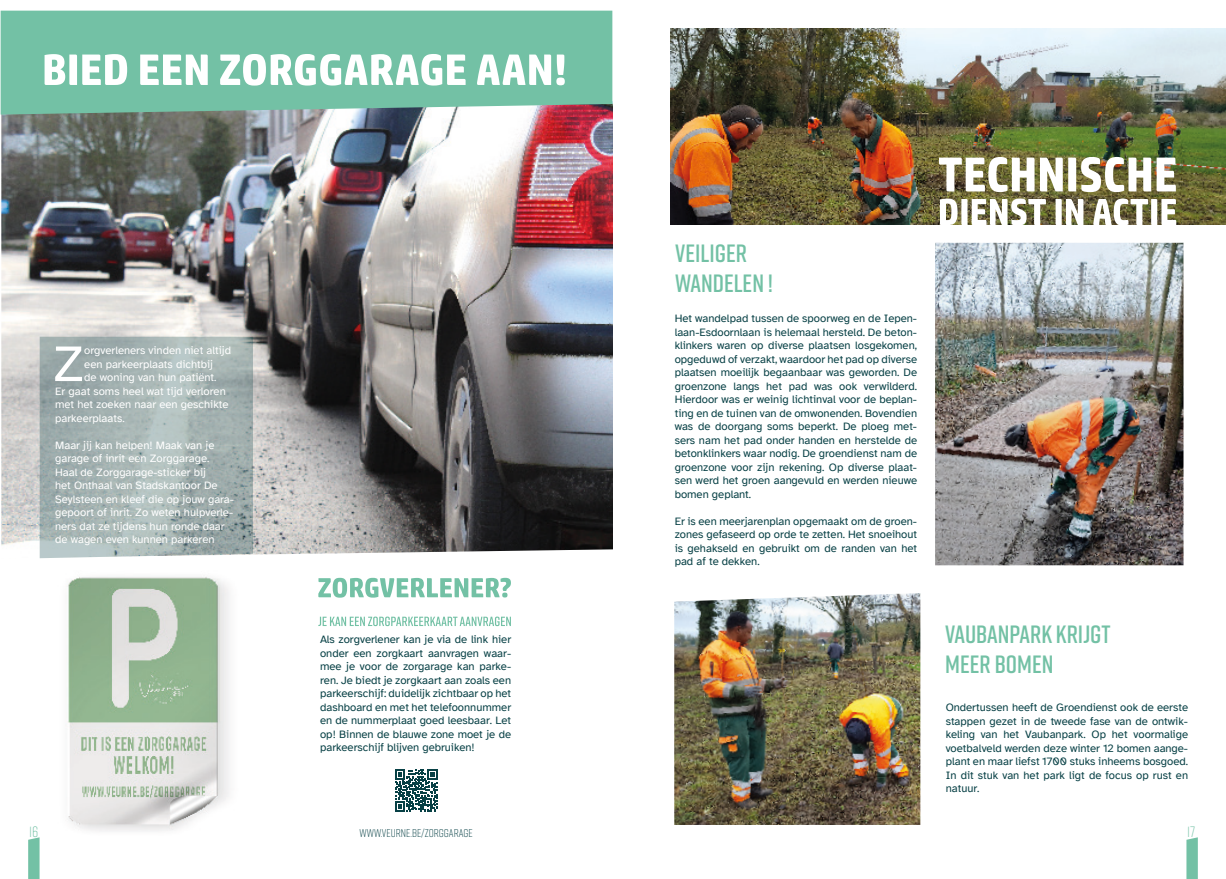
<style>
.page{position:relative;width:1226px;height:879px;background:#fff}
.page>*{position:absolute;margin:0;border:0;box-sizing:border-box;transform-origin:0 0}
.t1{font:51.62px "Atkinson Hyperlegible";color:#fff}
.t2{font:600 25px "Rift";color:#73c1a5}
.t3{font:300 15px "Rift";color:#73c1a5}
.t4{font:11.25px/13.5px "Atkinson Hyperlegible";color:#074045;text-align:justify}
.t5{font:11.25px/13.5px "Atkinson Hyperlegible";color:#fff}
.t6{font:300 11.25px "Rift";color:#074045}
</style>
<div class="page">
<img style="left:674px;top:593px;width:246px;height:232px">
<img style="left:935px;top:243px;width:248px;height:322px">
<img style="left:671px;top:28px;width:555px;height:197px">
<img style="left:939px;top:157px;width:212px;height:35px">
<svg style="left:1157px;top:158px;width:19px;height:33px"></svg>
<svg style="left:1056px;top:199px;width:27px;height:26px"></svg>
<svg style="left:1093px;top:198px;width:83px;height:27px"></svg>
<svg style="left:940px;top:198px;width:106px;height:27px"></svg>
<img style="left:1px;top:101px;width:612px;height:457px">
<svg style="left:1px;top:11px;width:611px;height:104px;background:#77bea4"></svg>
<svg style="left:40px;top:337px;width:213px;height:221px;background:#a4b2b2"></svg>
<svg style="left:45px;top:54px;width:520px;height:32px"></svg>
<svg style="left:318px;top:616px;width:193px;height:10px"></svg>
<svg style="left:395px;top:769px;width:42px;height:42px"></svg>
<svg style="left:318px;top:578px;width:193px;height:20px"></svg>
<img style="left:67px;top:577px;width:162px;height:254px">
<svg style="left:28px;top:837px;width:12px;height:42px"></svg>
<svg style="left:1186px;top:837px;width:12px;height:42px"></svg>
<p class="t1" style="left:53px;top:335px;width:33px">Z</p>
<p class="t5" style="left:84px;top:344px;width:148px">orgverleners vinden niet altijd</p>
<p class="t5" style="left:84px;top:357px;width:130px">een parkeerplaats dichtbij</p>
<p class="t5" style="left:84px;top:371px;width:134px">de woning van hun patiënt.</p>
<p class="t5" style="left:55px;top:384px;width:172px">Er gaat soms heel wat tijd verloren</p>
<p class="t5" style="left:55px;top:398px;width:175px">met het zoeken naar een geschikte</p>
<p class="t5" style="left:55px;top:411px;width:71px">parkeerplaats.</p>
<p class="t5" style="left:55px;top:438px;width:180px">Maar jij kan helpen! Maak van je garage of inrit een Zorggarage.<br>Haal de Zorggarage-sticker bij<br>het Onthaal van Stadskantoor De<br>Seylsteen en kleef die op jouw gara&shy;gepoort of inrit. Zo weten hulpverle&shy;ners dat ze tijdens hun ronde daar de wagen even kunnen parkeren</p>
<p class="t4" style="left:320px;top:633px;width:193px">Als zorgverlener kan je via de link hier onder een zorgkaart aanvragen waar&shy;mee je voor de zorgarage kan parke&shy;ren. Je biedt je zorgkaart aan zoals een parkeerschijf: duidelijk zichtbaar op het dashboard en met het telefoonnummer en de nummerplaat goed leesbaar. Let op! Binnen de blauwe zone moet je de parkeerschijf blijven gebruiken!</p>
<p class="t2" style="left:675px;top:236px;width:73px">VEILIGER</p>
<p class="t2" style="left:675px;top:266px;width:99px">WANDELEN !</p>
<p class="t4" style="left:675px;top:312px;width:244px">Het wandelpad tussen de spoorweg en de Iepen&shy;laan-Esdoornlaan is helemaal hersteld. De beton&shy;klinkers waren op diverse plaatsen losgekomen, opgeduwd of verzakt, waardoor het pad op diverse plaatsen moeilijk begaanbaar was geworden. De groenzone langs het pad was ook verwilderd.<br>Hierdoor was er weinig lichtinval voor de beplan&shy;ting en de tuinen van de omwonenden. Bovendien was de doorgang soms beperkt. De ploeg met&shy;sers nam het pad onder handen en herstelde de betonklinkers waar nodig. De groendienst nam de groenzone voor zijn rekening. Op diverse plaat&shy;sen werd het groen aangevuld en werden nieuwe bomen geplant.</p>
<p class="t4" style="left:675px;top:514px;width:244px">Er is een meerjarenplan opgemaakt om de groen&shy;zones gefaseerd op orde te zetten. Het snoeihout is gehakseld en gebruikt om de randen van het pad af te dekken.</p>
<p class="t2" style="left:945px;top:616px;width:167px">VAUBANPARK KRIJGT</p>
<p class="t2" style="left:945px;top:646px;width:110px">MEER BOMEN</p>
<p class="t4" style="left:946px;top:701px;width:244px">Ondertussen heeft de Groendienst ook de eerste stappen gezet in de tweede fase van de ontwik&shy;keling van het Vaubanpark. Op het voormalige voetbalveld werden deze winter 12 bomen aange&shy;plant en maar liefst 1700 stuks inheems bosgoed.<br>In dit stuk van het park ligt de focus op rust en natuur.</p>
<h3 class="t3" style="left:29px;top:821px;width:11px">16</h3>
<p class="t6" style="left:360px;top:825px;width:115px">WWW.VEURNE.BE/ZORGGARAGE</p>
<h3 class="t3" style="left:1187px;top:821px;width:10px">17</h3>
</div>
